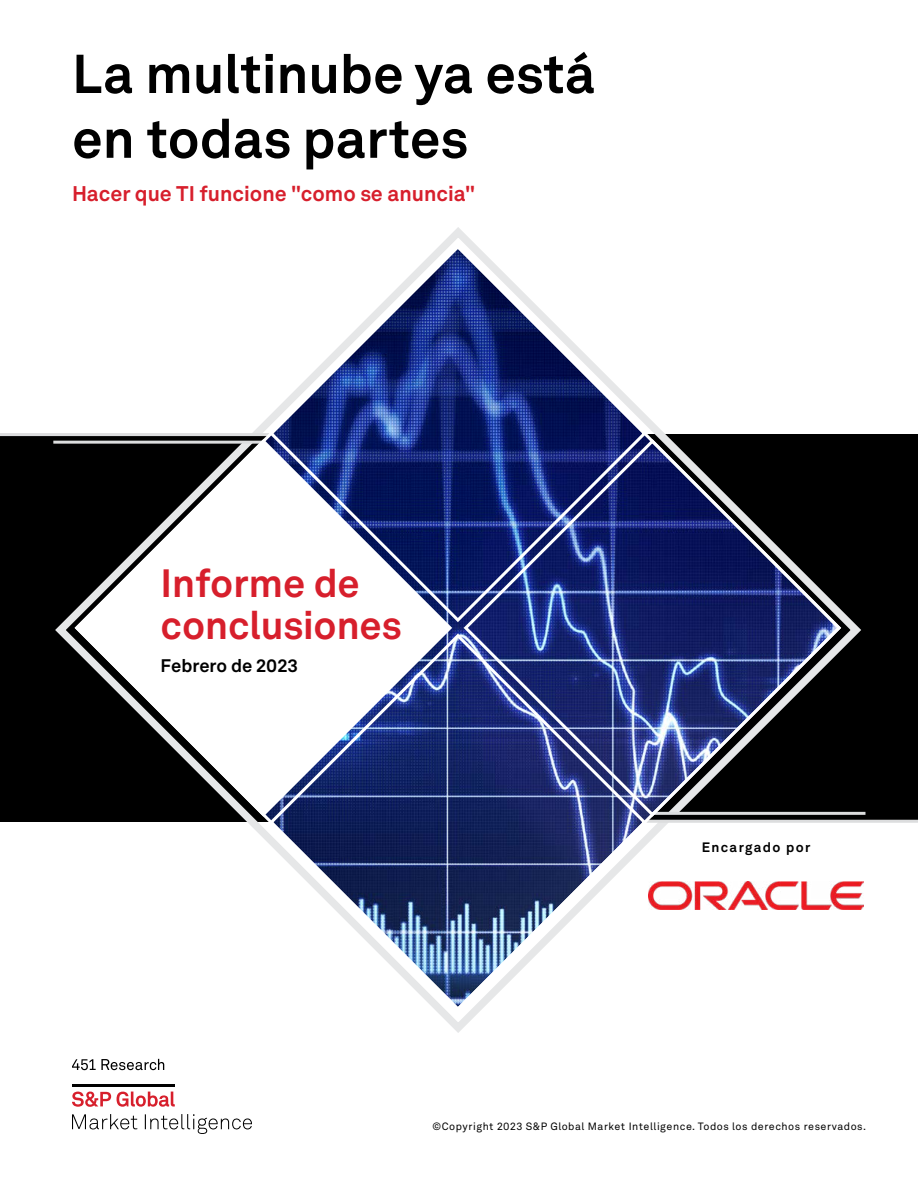
<style>
.page{position:relative;width:918px;height:1188px;background:#fff}
.page>*{position:absolute;margin:0;border:0;box-sizing:border-box;transform-origin:0 0}
.t1{font:700 54px/64.8px "Akkurat LL";color:#000}
.Report_type{font:700 39px/42px "Akkurat LL";color:#d71f2c}
.Subtitle{font:700 21px "Akkurat LL";color:#d71f2c}
.Month{font:700 18px "Akkurat LL";color:#000}
.Commissioned_By{font:700 13.5px "Akkurat LL";letter-spacing:.1em;color:#000}
.Copyright_footer{font:10.5px "Akkurat LL";letter-spacing:.05em;color:#000}
</style>
<div class="page">
<div style="left:50px;top:439px;width:868px;height:384px;background:#000"></div>
<div style="left:0;top:433px;width:868px;height:383px;background:#000"></div>
<svg style="left:72px;top:418px;width:771px;height:424px"></svg>
<svg style="left:461px;top:437px;width:382px;height:382px"></svg>
<svg style="left:267px;top:631px;width:382px;height:382px"></svg>
<svg style="left:72px;top:437px;width:382px;height:382px"></svg>
<svg style="left:267px;top:242px;width:382px;height:382px"></svg>
<svg style="left:72px;top:1114px;width:180px;height:20px"></svg>
<svg style="left:72px;top:1091px;width:103px;height:16px"></svg>
<hr style="left:72px;top:1085px;width:103px;height:2px;background:#000">
<svg style="left:72px;top:1059px;width:92px;height:11px"></svg>
<img style="left:649px;top:881px;width:214px;height:29px">
<p class="t1" style="left:72px;top:38px;width:525px">La multinube ya está en todas partes</p>
<p class="Subtitle" style="left:72px;top:177px;width:405px">Hacer que TI funcione "como se anuncia"</p>
<p class="Report_type" style="left:161px;top:560px;width:242px">Informe de conclusiones</p>
<p class="Month" style="left:161px;top:652px;width:139px">Febrero de 2023</p>
<p class="Commissioned_By" style="left:702px;top:837px;width:110px">Encargado por</p>
<p class="Copyright_footer" style="left:433px;top:1118px;width:435px">©Copyright 2023 S&amp;P Global Market Intelligence. Todos los derechos reservados.</p>
</div>
